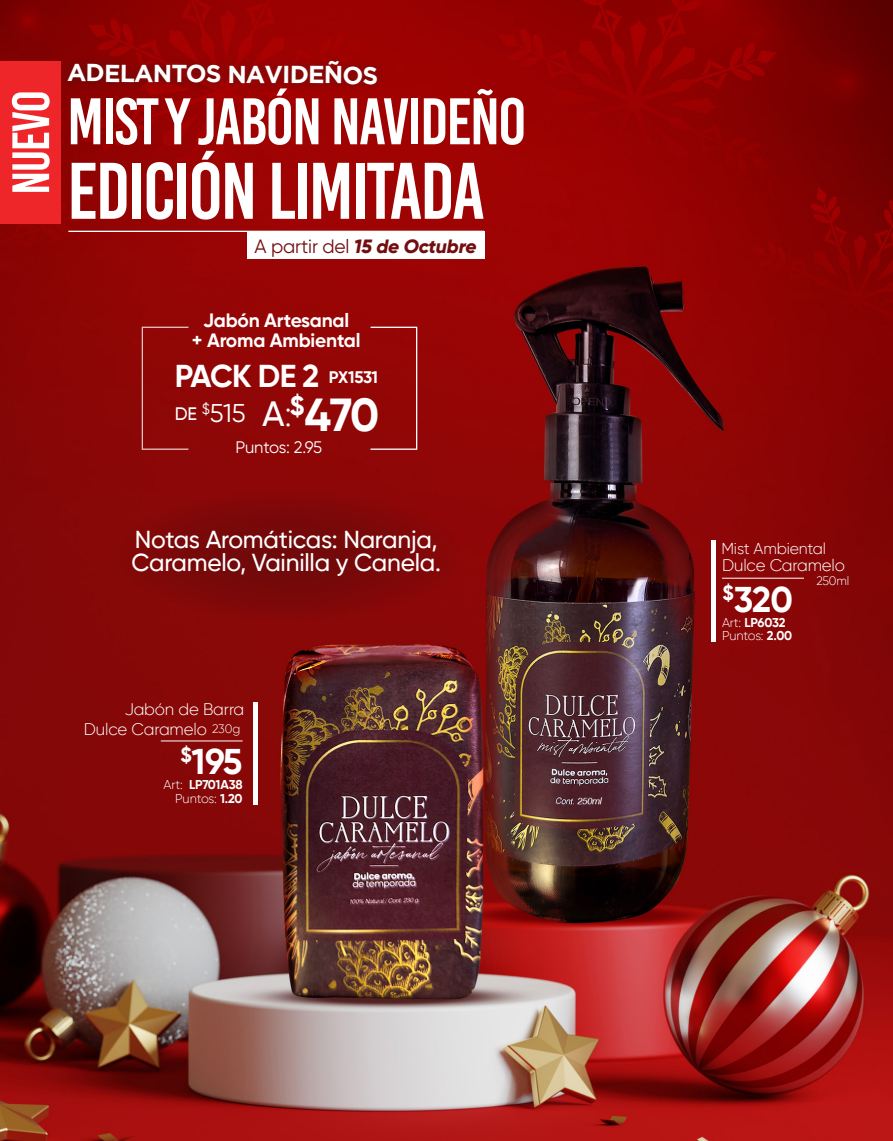
<style>
.page{position:relative;width:893px;height:1141px;background:#fff}
.page>*{position:absolute;margin:0;border:0;box-sizing:border-box;transform-origin:0 0}
.t1{font:79.98px "Bebas Kai";letter-spacing:-.03em;color:#fff}
.t2{font:65.62px "Bebas Kai";letter-spacing:-.03em;color:#fff}
.t3{font:52.5px "Bebas Kai";letter-spacing:-.03em;color:#fff}
.t4{font:700 46.2px "Gilroy";color:#fff}
.t5{font:700 35.7px "Gilroy";letter-spacing:-.025em;color:#fff}
.t6{font:500 35px "Gilroy";color:#fff}
.t7{font:700 31.5px "Gilroy";letter-spacing:-.035em;color:#fff}
.t8{font:25.72px "Gilroy";color:#fff}
.t9{font:500 24.5px/22.8px "Gilroy";letter-spacing:-.01em;color:#fff}
.t10{font:700 24.5px "Gotham";color:#fff}
.t11{font:700 19.25px "Gilroy";letter-spacing:-.01em;color:#fff}
.t12{font:italic 800 19.25px "Gilroy";letter-spacing:-.01em;color:#730e10}
.t13{font:500 18.03px "Gilroy";color:#fff}
.t14{font:300 16.62px "Gilroy";letter-spacing:-.01em;color:#fff}
.t15{font:16.62px "Gilroy";letter-spacing:-.015em;color:#fff}
.t16{font:700 16.62px "Gilroy";letter-spacing:-.03em;color:#fff}
.t17{font:300 15.75px "Gilroy";letter-spacing:-.01em;color:#fff}
.t18{font:700 12.78px "Gilroy";letter-spacing:-.015em;color:#fff}
.t19{font:300 12.78px "Gilroy";letter-spacing:-.01em;color:#fff}
.t20{font:300 12.25px "Gilroy";letter-spacing:-.01em;color:#fff}
.s1{font-weight:400;font-style:normal}
.s2{font-weight:300}
.s3{font-weight:700}
</style>
<div class="page">
<img style="left:0;top:0;width:893px;height:1141px">
<div style="left:0;top:62px;width:61px;height:162px;background:#ee2629"></div>
<div style="left:247px;top:231px;width:237px;height:28px;background:#fff"></div>
<div style="left:111px;top:490px;width:354px;height:131px;background:linear-gradient(to right,#7c0908,#820709);border-radius:50%"></div>
<div style="left:711px;top:540px;width:5px;height:102px;background:#fff"></div>
<hr style="left:722px;top:578px;width:82px;height:1px;background:#fff">
<hr style="left:254px;top:702px;width:4px;height:102px;background:#fff">
<hr style="left:161px;top:740px;width:82px;height:1px;background:#fff">
<div style="left:370px;top:327px;width:47px;height:123px;border:1px solid #fff"></div>
<div style="left:59px;top:52px;width:327px;height:41px;background:#231f20;opacity:.43"></div>
<hr style="left:68px;top:231px;width:416px;height:1px;background:#fff">
<p class="t3" style="left:3px;top:195px;width:106px;rotate:-90deg">NUEVO</p>
<p class="t10" style="left:67px;top:55px;width:313px;rotate:1deg">ADELANTOS NAVIDEÑOS</p>
<p class="t2" style="left:67px;top:86px;width:461px">MIST Y JABÓN NAVIDEÑO</p>
<p class="t1" style="left:67px;top:148px;width:419px">EDICIÓN LIMITADA</p>
<p class="t12" style="left:255px;top:234px;width:223px"><span class="s1">A partir del</span> 15 de Octubre</p>
<p class="t11" style="left:203px;top:308px;width:148px">Jabón Artesanal</p>
<p class="t11" style="left:192px;top:328px;width:170px">+ Aroma Ambiental</p>
<p class="t16" style="left:329px;top:366px;width:50px">PX1531</p>
<p class="t13" style="left:175px;top:403px;width:24px">DE</p>
<p class="t6" style="left:262px;top:393px;width:31px">A<span class="s2">:</span></p>
<p class="t7" style="left:175px;top:356px;width:146px">PACK DE 2</p>
<p class="t8" style="left:202px;top:398px;width:45px"><sup>$</sup>515</p>
<p class="t4" style="left:290px;top:386px;width:91px"><sup>$</sup>470</p>
<p class="t15" style="left:235px;top:437px;width:88px">Puntos: 2.95</p>
<p class="t9" style="left:131px;top:528px;width:311px">Notas Aromáticas: Naranja,<br>Caramelo, Vainilla y Canela.</p>
<p class="t14" style="left:125px;top:699px;width:121px">Jabón de Barra</p>
<p class="t14" style="left:84px;top:719px;width:125px">Dulce Caramelo</p>
<p class="t20" style="left:212px;top:721px;width:30px">230g</p>
<p class="t5" style="left:180px;top:739px;width:64px"><sup>$</sup>195</p>
<p class="t18" style="left:164px;top:777px;width:81px"><span class="s2">Art:</span> LP701A38</p>
<p class="t19" style="left:175px;top:791px;width:69px">Puntos: <span class="s3">1.20</span></p>
<p class="t17" style="left:721px;top:539px;width:106px">Mist Ambiental</p>
<p class="t14" style="left:722px;top:555px;width:125px">Dulce Caramelo</p>
<p class="t5" style="left:722px;top:577px;width:72px"><sup>$</sup>320</p>
<p class="t18" style="left:722px;top:614px;width:65px"><span class="s2">Art:</span> LP6032</p>
<p class="t19" style="left:722px;top:628px;width:72px">Puntos: <span class="s3">2.00</span></p>
<p class="t20" style="left:816px;top:573px;width:34px">250ml</p>
</div>
